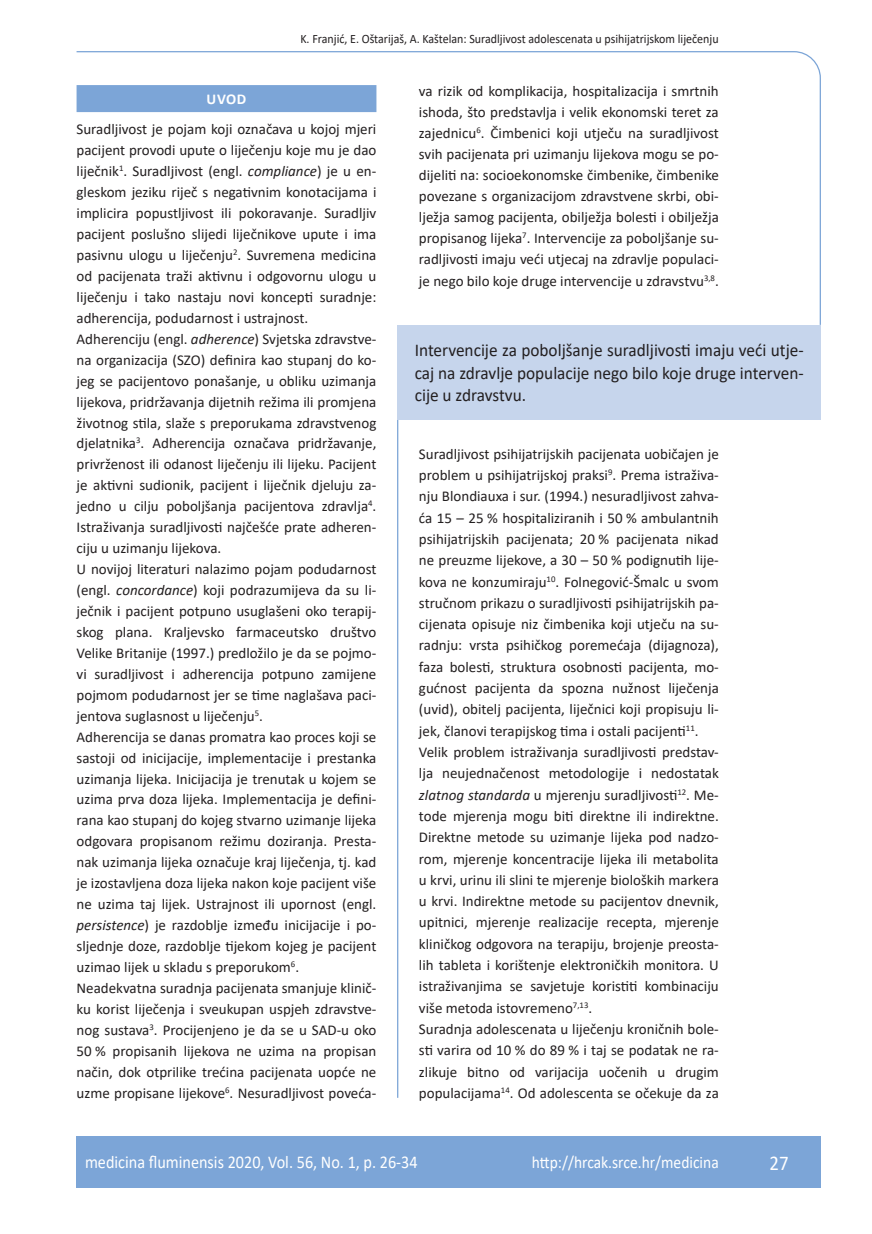
<style>
.page{position:relative;width:872px;height:1234px;background:#fff}
.page>*{position:absolute;margin:0;border:0;box-sizing:border-box;transform-origin:0 0}
.t1{font:21px "Calibri";color:#fff;scale:.9 1}
.anterfile{font:18px/22.5px "Calibri";color:#231f20;text-align:justify;scale:.96 1}
.t2{font:18px "Calibri";color:#fff;scale:.9 1}
.t3{font:17.25px "Calibri";color:#fff;scale:.9 1}
.osnovni_tekst{font:15px/21px "Calibri";color:#231f20;text-align:justify}
.naslov_ruler{font:700 15px "Calibri";color:#fff}
.glava{font:12.75px "Calibri";color:#231f20;scale:.94 1}
.s1{font-style:italic}
</style>
<div class="page">
<svg style="left:76px;top:51px;width:745px;height:275px"></svg>
<hr style="left:397px;top:420px;width:1px;height:677px;background:#7ca5d7">
<div style="left:77px;top:1135px;width:744px;height:51px;background:#7ca5d7"></div>
<div style="left:77px;top:85px;width:299px;height:27px;background:#7ca5d7"></div>
<div style="left:398px;top:325px;width:423px;height:95px;background:#c6d5ec"></div>
<p class="glava" style="left:300px;top:29px;width:446px">K. Franjić, E. Oštarijaš, A. Kaštelan: Suradljivost adolescenata u psihijatrijskom liječenju</p>
<p class="naslov_ruler" style="left:207px;top:88px;width:41px">UVOD</p>
<p class="osnovni_tekst" style="left:77px;top:118px;width:301px">Suradljivost je pojam koji označava u kojoj mjeri pacijent provodi upute o liječenju koje mu je dao liječnik<sup>1</sup>. Suradljivost (engl. <span class="s1">compliance</span>) je u en&shy;gleskom jeziku riječ s negativnim konotacijama i implicira popustljivost ili pokoravanje. Suradljiv pacijent poslušno slijedi liječnikove upute i ima pasivnu ulogu u liječenju<sup>2</sup>. Suvremena medicina od pacijenata traži aktivnu i odgovornu ulogu u liječenju i tako nastaju novi koncepti suradnje: adherencija, podudarnost i ustrajnost.</p>
<p class="osnovni_tekst" style="left:77px;top:328px;width:301px">Adherenciju (engl. <span class="s1">adherence</span>) Svjetska zdravstve&shy;na organizacija (SZO) definira kao stupanj do ko&shy;jeg se pacijentovo ponašanje, u obliku uzimanja lijekova, pridržavanja dijetnih režima ili promjena životnog stila, slaže s preporukama zdravstvenog djelatnika<sup>3</sup>. Adherencija označava pridržavanje, privrženost ili odanost liječenju ili lijeku. Pacijent je aktivni sudionik, pacijent i liječnik djeluju za&shy;jedno u cilju poboljšanja pacijentova zdravlja<sup>4</sup>.<br>Istraživanja suradljivosti najčešće prate adheren&shy;ciju u uzimanju lijekova.</p>
<p class="osnovni_tekst" style="left:77px;top:558px;width:301px">U novijoj literaturi nalazimo pojam podudarnost (engl. <span class="s1">concordance</span>) koji podrazumijeva da su li&shy;ječnik i pacijent potpuno usuglašeni oko terapij&shy;skog plana. Kraljevsko farmaceutsko društvo Velike Britanije (1997.) predložilo je da se pojmo&shy;vi suradljivost i adherencija potpuno zamijene pojmom podudarnost jer se time naglašava paci&shy;jentova suglasnost u liječenju<sup>5</sup>.</p>
<p class="osnovni_tekst" style="left:77px;top:725px;width:301px">Adherencija se danas promatra kao proces koji se sastoji od inicijacije, implementacije i prestanka uzimanja lijeka. Inicijacija je trenutak u kojem se uzima prva doza lijeka. Implementacija je defini&shy;rana kao stupanj do kojeg stvarno uzimanje lijeka odgovara propisanom režimu doziranja. Presta&shy;nak uzimanja lijeka označuje kraj liječenja, tj. kad je izostavljena doza lijeka nakon koje pacijent više ne uzima taj lijek. Ustrajnost ili upornost (engl. <span class="s1">persistence</span>) je razdoblje između inicijacije i po&shy;sljednje doze, razdoblje tijekom kojeg je pacijent uzimao lijek u skladu s preporukom<sup>6</sup>.</p>
<p class="osnovni_tekst" style="left:77px;top:976px;width:301px">Neadekvatna suradnja pacijenata smanjuje klinič&shy;ku korist liječenja i sveukupan uspjeh zdravstve&shy;nog sustava<sup>3</sup>. Procijenjeno je da se u SAD-u oko 50 % propisanih lijekova ne uzima na propisan način, dok otprilike trećina pacijenata uopće ne uzme propisane lijekove<sup>6</sup>. Nesuradljivost poveća-</p>
<p class="osnovni_tekst" style="left:419px;top:80px;width:301px">va rizik od komplikacija, hospitalizacija i smrtnih ishoda, što predstavlja i velik ekonomski teret za zajednicu<sup>6</sup>. Čimbenici koji utječu na suradljivost svih pacijenata pri uzimanju lijekova mogu se po&shy;dijeliti na: socioekonomske čimbenike, čimbenike povezane s organizacijom zdravstvene skrbi, obi&shy;lježja samog pacijenta, obilježja bolesti i obilježja propisanog lijeka<sup>7</sup>. Intervencije za poboljšanje su&shy;radljivosti imaju veći utjecaj na zdravlje populaci&shy;je nego bilo koje druge intervencije u zdravstvu<sup>3,8</sup>.</p>
<p class="anterfile" style="left:415px;top:338px;width:407px">Intervencije za poboljšanje suradljivosti imaju veći utje&shy;caj na zdravlje populacije nego bilo koje druge interven&shy;cije u zdravstvu.</p>
<p class="osnovni_tekst" style="left:419px;top:442px;width:301px">Suradljivost psihijatrijskih pacijenata uobičajen je problem u psihijatrijskoj praksi<sup>9</sup>. Prema istraživa&shy;nju Blondiauxa i sur. (1994.) nesuradljivost zahva&shy;ća 15 – 25 % hospitaliziranih i 50 % ambulantnih psihijatrijskih pacijenata; 20 % pacijenata nikad ne preuzme lijekove, a 30 – 50 % podignutih lije&shy;kova ne konzumiraju<sup>10</sup>. Folnegović-Šmalc u svom stručnom prikazu o suradljivosti psihijatrijskih pa&shy;cijenata opisuje niz čimbenika koji utječu na su&shy;radnju: vrsta psihičkog poremećaja (dijagnoza), faza bolesti, struktura osobnosti pacijenta, mo&shy;gućnost pacijenta da spozna nužnost liječenja (uvid), obitelj pacijenta, liječnici koji propisuju li&shy;jek, članovi terapijskog tima i ostali pacijenti<sup>11</sup>.</p>
<p class="osnovni_tekst" style="left:419px;top:740px;width:301px">Velik problem istraživanja suradljivosti predstav&shy;lja neujednačenost metodologije i nedostatak <span class="s1">zlatnog standarda</span> u mjerenju suradljivosti<sup>12</sup>. Me&shy;tode mjerenja mogu biti direktne ili indirektne.<br>Direktne metode su uzimanje lijeka pod nadzo&shy;rom, mjerenje koncentracije lijeka ili metabolita u krvi, urinu ili slini te mjerenje bioloških markera u krvi. Indirektne metode su pacijentov dnevnik, upitnici, mjerenje realizacije recepta, mjerenje kliničkog odgovora na terapiju, brojenje preosta&shy;lih tableta i korištenje elektroničkih monitora. U istraživanjima se savjetuje koristiti kombinaciju više metoda istovremeno<sup>7,13</sup>.</p>
<p class="osnovni_tekst" style="left:419px;top:1017px;width:301px">Suradnja adolescenata u liječenju kroničnih bole&shy;sti varira od 10 % do 89 % i taj se podatak ne ra&shy;zlikuje bitno od varijacija uočenih u drugim populacijama<sup>14</sup>. Od adolescenta se očekuje da za</p>
<p class="t2" style="left:85px;top:1149px;width:371px">medicina fluminensis 2020, Vol. 56, No. 1, p. 26-34</p>
<p class="t3" style="left:532px;top:1150px;width:209px">http://hrcak.srce.hr/medicina</p>
<p class="t1" style="left:769px;top:1147px;width:23px">27</p>
</div>
